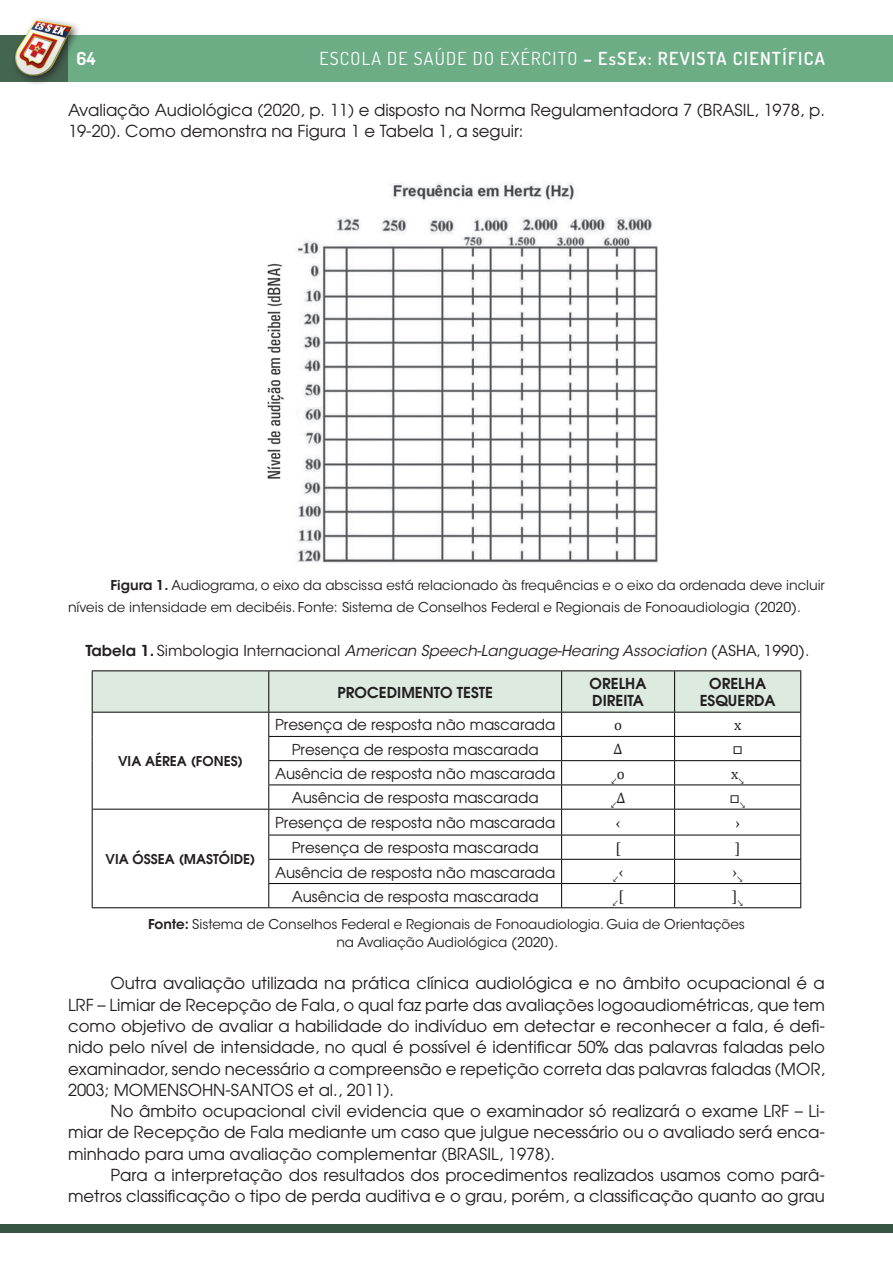
<style>
.page{position:relative;width:893px;height:1276px;background:#fff}
.page>*{position:absolute;margin:0;border:0;box-sizing:border-box;transform-origin:0 0}
.t1{font:18px "Dosis";letter-spacing:.07em;color:#fff}
.t2{font:700 18px "Dosis";color:#fff}
.t3{font:16.5px/21.3px "Avant Garde";color:#231f20;text-align:justify}
.t4{font:15px "Avant Garde";color:#231f20}
.t5{font:italic 15px "ITC Avant Garde Std";color:#231f20}
.t6{font:600 15px/17.2px "Avant Garde";color:#231f20}
.t7{font:15px "Cambria";color:#231f20}
.t8{font:13.5px/22.5px "ITC Avant Garde Std";color:#231f20}
.t9{font:600 13.5px "Avant Garde";color:#231f20}
.t10{font:8.7px "Cambria";color:#231f20}
.s1{font-weight:700}
.s2{font-weight:600}
.s3{font-weight:600;font-style:normal}
.s4{font-style:normal}
</style>
<div class="page">
<div style="left:68px;top:35px;width:825px;height:47px;background:#6dad86"></div>
<div style="left:0;top:35px;width:68px;height:47px;background:#446550"></div>
<div style="left:10px;top:16px;width:72px;height:70px;background:#231f20;opacity:.85"></div>
<img style="left:10px;top:16px;width:68px;height:67px">
<div style="left:0;top:1224px;width:893px;height:9px;background:#375543"></div>
<img style="left:267px;top:182px;width:391px;height:381px">
<hr style="left:92px;top:670px;width:177px;height:1px;background:#040503">
<hr style="left:269px;top:670px;width:293px;height:1px;background:#040503">
<hr style="left:562px;top:670px;width:113px;height:1px;background:#040503">
<hr style="left:675px;top:670px;width:126px;height:1px;background:#040503">
<svg style="left:92px;top:671px;width:709px;height:236px"></svg>
<hr style="left:92px;top:907px;width:177px;height:1px;background:#040503">
<hr style="left:269px;top:907px;width:293px;height:1px;background:#040503">
<hr style="left:562px;top:907px;width:113px;height:1px;background:#040503">
<hr style="left:675px;top:907px;width:126px;height:1px;background:#040503">
<p class="t2" style="left:77px;top:47px;width:20px">64</p>
<p class="t1" style="left:319px;top:47px;width:507px">ESCOLA DE SAÚDE DO EXÉRCITO <span class="s1">–</span> <span class="s2">EsSEx: REVISTA CIENTÍFICA</span></p>
<p class="t3" style="left:68px;top:99px;width:758px">Avaliação Audiológica (2020, p. 11) e disposto na Norma Regulamentadora 7 (BRASIL, 1978, p.<br>19-20). Como demonstra na Figura 1 e Tabela 1, a seguir:</p>
<p class="t8" style="left:68px;top:574px;width:758px;text-indent:43px"><span class="s2">Figura 1.</span> Audiograma, o eixo da abscissa está relacionado às frequências e o eixo da ordenada deve incluir níveis de intensidade em decibéis. Fonte: Sistema de Conselhos Federal e Regionais de Fonoaudiologia (2020).</p>
<p class="t5" style="left:85px;top:641px;width:725px"><span class="s3">Tabela 1.</span> <span class="s4">Simbologia Internacional</span> American Speech-Language-Hearing Association <span class="s4">(ASHA, 1990).</span></p>
<p class="t6" style="left:337px;top:683px;width:157px">PROCEDIMENTO TESTE</p>
<p class="t6" style="left:590px;top:674px;width:58px">ORELHA<br>DIREITA</p>
<p class="t6" style="left:700px;top:674px;width:77px;text-align:center">ORELHA<br>ESQUERDA</p>
<p class="t9" style="left:118px;top:752px;width:126px">VIA AÉREA (FONES)</p>
<p class="t4" style="left:275px;top:715px;width:282px">Presença de resposta não mascarada</p>
<p class="t7" style="left:614px;top:716px;width:9px">o</p>
<p class="t7" style="left:734px;top:716px;width:9px">x</p>
<p class="t4" style="left:292px;top:740px;width:248px">Presença de resposta mascarada</p>
<p class="t7" style="left:614px;top:740px;width:10px">Δ</p>
<p class="t7" style="left:733px;top:740px;width:11px">□</p>
<p class="t4" style="left:275px;top:764px;width:282px">Ausência de resposta não mascarada</p>
<p class="t10" style="left:611px;top:775px;width:15px">↙<sup>o</sup></p>
<p class="t7" style="left:731px;top:764px;width:14px">x<sub>↘</sub></p>
<p class="t4" style="left:292px;top:788px;width:248px">Ausência de resposta mascarada</p>
<p class="t10" style="left:611px;top:800px;width:16px">↙<sup>Δ</sup></p>
<p class="t7" style="left:730px;top:789px;width:17px">□<sub>↘</sub></p>
<p class="t4" style="left:275px;top:813px;width:282px">Presença de resposta não mascarada</p>
<p class="t7" style="left:616px;top:814px;width:6px">‹</p>
<p class="t7" style="left:735px;top:814px;width:6px">›</p>
<p class="t4" style="left:292px;top:838px;width:248px">Presença de resposta mascarada</p>
<p class="t7" style="left:615px;top:839px;width:7px">[</p>
<p class="t7" style="left:735px;top:839px;width:7px">]</p>
<p class="t4" style="left:275px;top:862px;width:282px">Ausência de resposta não mascarada</p>
<p class="t10" style="left:613px;top:874px;width:12px">↙<sup>‹</sup></p>
<p class="t7" style="left:733px;top:863px;width:12px">›<sub>↘</sub></p>
<p class="t4" style="left:292px;top:887px;width:248px">Ausência de resposta mascarada</p>
<p class="t10" style="left:613px;top:898px;width:12px">↙<sup>[</sup></p>
<p class="t7" style="left:732px;top:887px;width:12px">]<sub>↘</sub></p>
<p class="t8" style="left:148px;top:915px;width:598px;line-height:18px;text-align:center"><span class="s2">Fonte:</span> Sistema de Conselhos Federal e Regionais de Fonoaudiologia. Guia de Orientações na Avaliação Audiológica (2020).</p>
<p class="t3" style="left:68px;top:972px;width:758px;text-indent:43px">Outra avaliação utilizada na prática clínica audiológica e no âmbito ocupacional é a LRF – Limiar de Recepção de Fala, o qual faz parte das avaliações logoaudiométricas, que tem como objetivo de avaliar a habilidade do indivíduo em detectar e reconhecer a fala, é defi&shy;nido pelo nível de intensidade, no qual é possível é identificar 50% das palavras faladas pelo examinador, sendo necessário a compreensão e repetição correta das palavras faladas (MOR, 2003; MOMENSOHN-SANTOS et al., 2011).</p>
<p class="t3" style="left:68px;top:1100px;width:758px;text-indent:43px">No âmbito ocupacional civil evidencia que o examinador só realizará o exame LRF – Li&shy;miar de Recepção de Fala mediante um caso que julgue necessário ou o avaliado será enca&shy;minhado para uma avaliação complementar (BRASIL, 1978).</p>
<p class="t3" style="left:68px;top:1164px;width:758px;text-align:right">Para a interpretação dos resultados dos procedimentos realizados usamos como parâ&shy;metros classificação o tipo de perda auditiva e o grau, porém, a classificação quanto ao grau</p>
<p class="t9" style="left:106px;top:850px;width:151px">VIA ÓSSEA (MASTÓIDE)</p>
</div>
